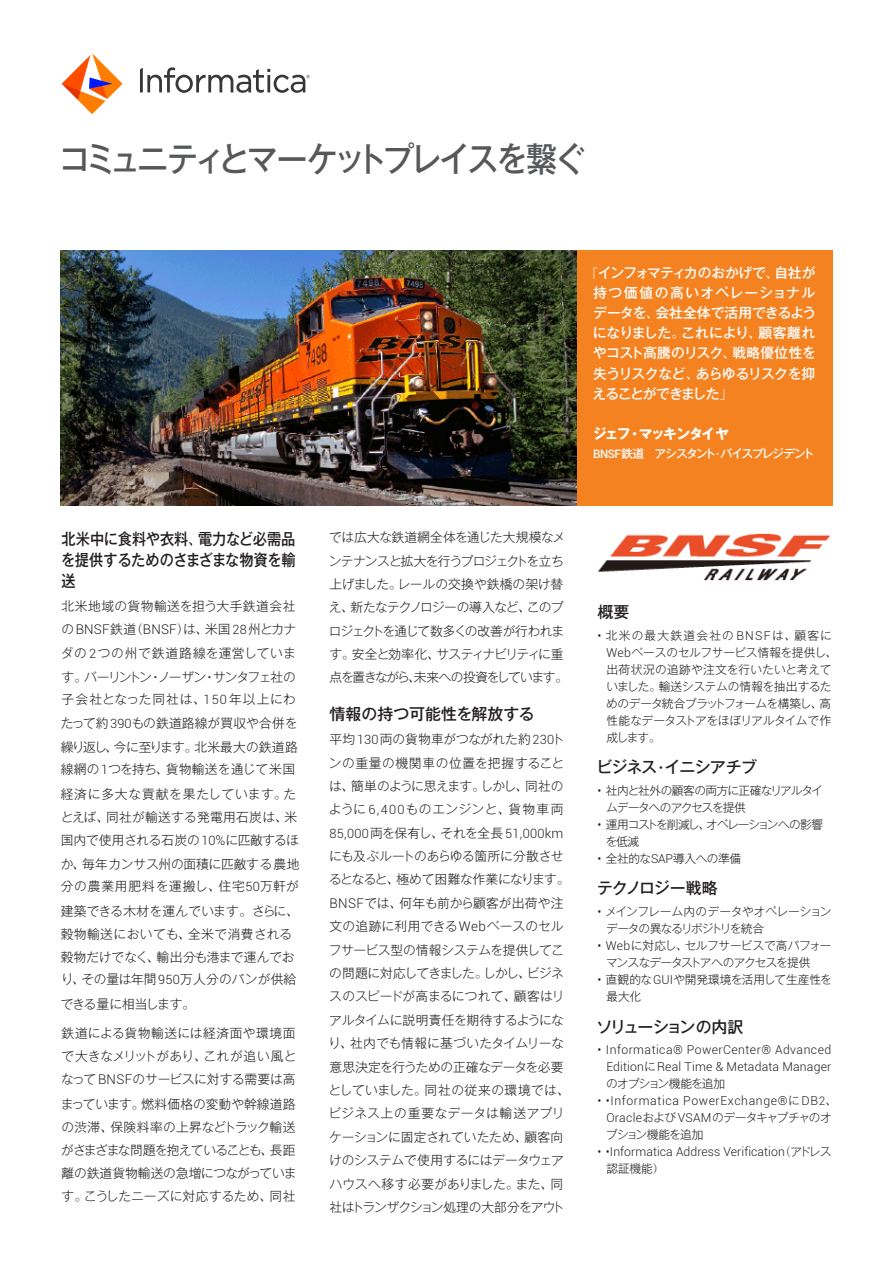
<style>
.page{position:relative;width:893px;height:1263px;background:#fff}
.page>*{position:absolute;margin:0;border:0;box-sizing:border-box;transform-origin:0 0}
.サブタイトル{font:500 34.05px "Gothic MB101 Pr 6 N";letter-spacing:-.115em;color:#57585a;scale:.92 1}
.本文{font:500 15.9px/21.3px "Gothic MB101 Pr 6 N";letter-spacing:-.01em;color:#231f20;text-align:justify;scale:.89 1}
.右ロゴ下{font:500 15.9px "Gothic MB101 Pr 6 N";letter-spacing:-.06em;color:#231f20}
.中見出し02{font:500 15.9px "Gothic MB101 Pr 6 N";color:#231f20}
.右ロゴ下-2{font:500 15.9px "Gothic MB101 Pr 6 N";letter-spacing:-.09em;color:#231f20}
.リード{font:500 13.8px/20.2px "Gothic MB101 Pr 6 N";letter-spacing:-.045em;color:#fff;text-align:justify}
.リード-2{font:700 13.8px "Gothic MB101 Pr 6 N";letter-spacing:-.1em;color:#fff}
.本文-2{font:300 12.75px/23.4px "Gothic MB101 Pr 6 N";letter-spacing:-.01em;color:#231f20;text-align:justify}
.本文-3{font:300 12.75px/23.4px "Gothic MB101 Pr 6 N";letter-spacing:-.05em;color:#231f20}
.本文-4{font:300 12.75px/23px "Gothic MB101 Pr 6 N";letter-spacing:.02em;color:#231f20}
.本文-5{font:300 12.75px/23.2px "Gothic MB101 Pr 6 N";letter-spacing:.01em;color:#231f20}
.本文-6{font:300 12.75px/21.9px "Gothic MB101 Pr 6 N";letter-spacing:.03em;color:#231f20}
.t1{font:300 12.3px/17px "Roboto";letter-spacing:.015em;color:#231f20;text-align:right}
.t2{font:300 12.3px "Roboto";letter-spacing:.05em;color:#231f20}
.t3{font:300 11.7px/17px "Gothic MB101 Pr 6 N";letter-spacing:-.04em;color:#231f20}
.t4{font:300 11.7px/17px "Gothic MB101 Pr 6 N";letter-spacing:-.075em;color:#231f20}
.t5{font:300 11.7px/17px "Gothic MB101 Pr 6 N";letter-spacing:-.07em;color:#231f20}
.t6{font:300 11.7px/17px "Gothic MB101 Pr 6 N";letter-spacing:-.085em;color:#231f20}
.t7{font:300 11.7px/17px "Gothic MB101 Pr 6 N";letter-spacing:-.01em;color:#231f20}
.リード-3{font:500 11.7px "Gothic MB101 Pr 6 N";letter-spacing:-.105em;color:#fff}
.t8{font:300 11.7px "Gothic MB101 Pr 6 N";letter-spacing:-.065em;color:#231f20}
.s1{font-family:"Ryumin Pr 6 N";font-size:14.4px}
.s2{font-family:"Roboto";font-size:13.35px}
.s3{font-family:"Ryumin Pr 6 N";font-weight:400}
.s4{font-family:"Roboto"}
.s5{font-family:"Ryumin Pr 6 N";font-size:12.45px}
.s6{font-family:"Ryumin Pr 6 N";font-size:10.5px}
.s7{font-family:"Roboto";font-size:12.3px}
.s8{font-family:"Gothic MB101 Pr 6 N";font-size:11.7px}
.s9{font-size:11.7px}
.s10{font-family:"Ryumin Pr 6 N";font-weight:400;font-size:11.7px}
</style>
<div class="page">
<svg style="left:62px;top:53px;width:61px;height:61px"></svg>
<svg style="left:140px;top:67px;width:170px;height:26px"></svg>
<img style="left:598px;top:533px;width:233px;height:48px">
<div style="left:61px;top:250px;width:771px;height:255px;background:#f58220"></div>
<img style="left:61px;top:250px;width:515px;height:255px">
<p class="サブタイトル" style="left:59px;top:131px;width:574px">コミュニティとマーケットプレイスを繋ぐ</p>
<p class="本文" style="left:61px;top:527px;width:265px">北米中に食料や衣料<span class="s1">、</span>電力など必需品を提供するためのさまざまな物資を輸送</p>
<p class="本文-2" style="left:61px;top:594px;width:237px">北米地域の貨物輸送を担う大手鉄道会社の<span class="s2">BNSF</span>鉄道<span class="s3">（</span><span class="s2">BNSF</span><span class="s3">）</span>は<span class="s3">、</span>米国<span class="s4">28</span>州とカナダの <span class="s4">2</span>つの州で鉄道路線を運営しています<span class="s3">。</span>バーリントン<span class="s3">・</span>ノーザン<span class="s3">・</span>サンタフェ社の</p>
<p class="本文-5" style="left:61px;top:687px;width:238px">子会社となった同社は<span class="s3">、</span><span class="s4">150</span>年以上にわたって約<span class="s4">390</span>もの鉄道路線が買収や合併を</p>
<p class="本文-5" style="left:61px;top:735px;width:239px;line-height:21.9px">繰り返し<span class="s3">、</span>今に至ります<span class="s3">。</span>北米最大の鉄道路線網の<span class="s4">1</span>つを持ち<span class="s3">、</span>貨物輸送を通じて米国</p>
<p class="本文-4" style="left:61px;top:781px;width:240px">経済に多大な貢献を果たしています<span class="s3">。</span>たとえば<span class="s3">、</span>同社が輸送する発電用石炭は<span class="s3">、</span>米国内で使用される石炭の<span class="s4">10</span><span class="s2">%</span>に匹敵するほ</p>
<p class="本文-6" style="left:61px;top:853px;width:241px">か<span class="s3">、</span>毎年カンサス州の面積に匹敵する農地分の農業用肥料を運搬し<span class="s3">、</span>住宅<span class="s4">50</span>万軒が</p>
<p class="本文-4" style="left:61px;top:898px;width:240px">建築できる木材を運んでいます<span class="s3">。</span>さらに<span class="s3">、</span>穀物輸送においても<span class="s3">、</span>全米で消費される穀物だけでなく<span class="s3">、</span>輸出分も港まで運んでお</p>
<p class="本文-2" style="left:61px;top:966px;width:237px;line-height:24.6px">り<span class="s3">、</span>その量は年間<span class="s4">950</span>万人分のパンが供給できる量に相当します<span class="s3">。</span></p>
<p class="本文-2" style="left:61px;top:1020px;width:237px;line-height:23px">鉄道による貨物輸送には経済面や環境面で大きなメリットがあり<span class="s3">、</span>これが追い風となって<span class="s2">BNSF</span>のサービスに対する需要は高</p>
<p class="本文-2" style="left:61px;top:1091px;width:237px">まっています<span class="s3">。</span>燃料価格の変動や幹線道路の渋滞<span class="s3">、</span>保険料率の上昇などトラック輸送がさまざまな問題を抱えていることも<span class="s3">、</span>長距離の鉄道貨物輸送の急増につながっています<span class="s3">。</span>こうしたニーズに対応するため<span class="s3">、</span>同社</p>
<p class="本文-3" style="left:329px;top:524px;width:241px">では広大な鉄道網全体を通じた大規模なメンテナンスと拡大を行うプロジェクトを立ち上げました<span class="s3">。</span>レールの交換や鉄橋の架け替え<span class="s3">、</span>新たなテクノロジーの導入など<span class="s3">、</span>このプロジェクトを通じて数多くの改善が行われます<span class="s3">。</span>安全と効率化<span class="s3">、</span>サスティナビリティに重点を置きながら<span class="s3">、</span>未来への投資をしています<span class="s3">。</span></p>
<p class="中見出し02" style="left:330px;top:701px;width:207px">情報の持つ可能性を解放する</p>
<p class="本文-2" style="left:328px;top:726px;width:243px;text-align:left">平均<span class="s4">130</span>両の貨物車がつながれた約<span class="s4">230</span>トンの重量の機関車の位置を把握することは<span class="s3">、</span>簡単のように思えます<span class="s3">。</span>しかし<span class="s3">、</span>同社のように <span class="s4">6</span><span class="s2">,</span><span class="s4">400</span>ものエンジンと<span class="s3">、</span>貨物車両<br><span class="s4">85</span><span class="s2">,</span><span class="s4">000</span>両を保有し<span class="s3">、</span>それを全長<span class="s4">51</span><span class="s2">,</span><span class="s4">000</span><span class="s2">km</span>にも及ぶルートのあらゆる箇所に分散させるとなると<span class="s3">、</span>極めて困難な作業になります<span class="s3">。<br></span><span class="s2">BNSF</span>では<span class="s3">、</span>何年も前から顧客が出荷や注文の追跡に利用できる<span class="s2">Web</span>ベースのセルフサービス型の情報システムを提供してこの問題に対応してきました<span class="s3">。</span>しかし<span class="s3">、</span>ビジネスのスピードが高まるにつれて<span class="s3">、</span>顧客はリアルタイムに説明責任を期待するようになり<span class="s3">、</span>社内でも情報に基づいたタイムリーな意思決定を行うための正確なデータを必要としていました<span class="s3">。</span>同社の従来の環境では<span class="s3">、</span>ビジネス上の重要なデータは輸送アプリケーションに固定されていたため<span class="s3">、</span>顧客向けのシステムで使用するにはデータウェアハウスへ移す必要がありました<span class="s3">。</span>また<span class="s3">、</span>同社はトランザクション処理の大部分をアウト</p>
<p class="リード" style="left:593px;top:261px;width:225px;text-indent:-6px"><span class="s5">「</span>インフォマティカのおかげで<span class="s5">、</span>自社が持つ価値の高いオペレーショナルデータを<span class="s5">、</span>会社全体で活用できるようになりました<span class="s5">。</span>これにより<span class="s5">、</span>顧客離れやコスト高騰のリスク<span class="s5">、</span>戦略優位性を失うリスクなど<span class="s5">、</span>あらゆるリスクを抑えることができました<span class="s5">」</span></p>
<p class="リード-2" style="left:593px;top:422px;width:138px">ジェフ・マッキンタイヤ</p>
<p class="リード-3" style="left:593px;top:443px;width:223px"><span class="s4">BNSF</span>鉄道 アシスタント<span class="s6">・</span>バイスプレジデント</p>
<p class="右ロゴ下" style="left:597px;top:599px;width:33px">概要</p>
<p class="t3" style="left:606px;top:626px;width:233px;text-indent:-9px"><span class="s7">•</span> 北米の最大鉄道会社の<span class="s7">BNSF</span>は<span class="s3">、</span>顧客に<br><span class="s7">Web</span>ベースのセルフサービス情報を提供し<span class="s3">、</span>出荷状況の追跡や注文を行いたいと考えていました<span class="s3">。</span>輸送システムの情報を抽出するためのデータ統合プラットフォームを構築し<span class="s3">、</span>高性能なデータストアをほぼリアルタイムで作成します<span class="s3">。</span></p>
<p class="右ロゴ下" style="left:596px;top:754px;width:162px">ビジネス<span class="s1">・</span>イニシアチブ</p>
<p class="t4" style="left:606px;top:781px;width:219px;text-indent:-9px"><span class="s7">•</span> 社内と社外の顧客の両方に正確なリアルタイムデータへのアクセスを提供</p>
<p class="t6" style="left:606px;top:815px;width:219px;text-indent:-8px"><span class="s7">•</span> 運用コストを削減し<span class="s3">、</span>オペレーションへの影響を低減</p>
<p class="t3" style="left:597px;top:849px;width:145px"><span class="s7">•</span> 全社的な<span class="s7">SAP</span>導入への準備</p>
<p class="右ロゴ下" style="left:597px;top:875px;width:122px">テクノロジー戦略</p>
<p class="t3" style="left:606px;top:902px;width:227px;text-indent:-9px"><span class="s7">•</span> メインフレーム内のデータやオペレーションデータの異なるリポジトリを統合</p>
<p class="t3" style="left:606px;top:936px;width:227px;text-indent:-9px"><span class="s7">• Web</span>に対応し<span class="s3">、</span>セルフサービスで高パフォーマンスなデータストアへのアクセスを提供</p>
<p class="t7" style="left:606px;top:970px;width:227px;text-indent:-9px"><span class="s7">•</span> 直観的な<span class="s7">GUI</span>や開発環境を活用して生産性を最大化</p>
<p class="右ロゴ下-2" style="left:597px;top:1013px;width:148px">ソリューションの内訳</p>
<p class="t1" style="left:597px;top:1041px;width:235px">• Informatica® PowerCenter® Advanced<br>Edition<span class="s8">に</span>Real Time &amp; Metadata Manager</p>
<p class="t8" style="left:606px;top:1074px;width:120px">のオプション機能を追加</p>
<p class="t2" style="left:597px;top:1092px;width:241px">• •Informatica PowerExchange®<span class="s8">に</span>DB<span class="s9">2</span><span class="s10">、</span></p>
<p class="t5" style="left:606px;top:1108px;width:227px"><span class="s7">Oracle</span>および <span class="s7">VSAM</span>のデータキャプチャのオプション機能を追加</p>
<p class="t1" style="left:597px;top:1143px;width:236px">• •Informatica Address Verification<span class="s10">（</span><span class="s8">アドレス</span></p>
<p class="t3" style="left:606px;top:1159px;width:59px">認証機能<span class="s3">）</span></p>
</div>
